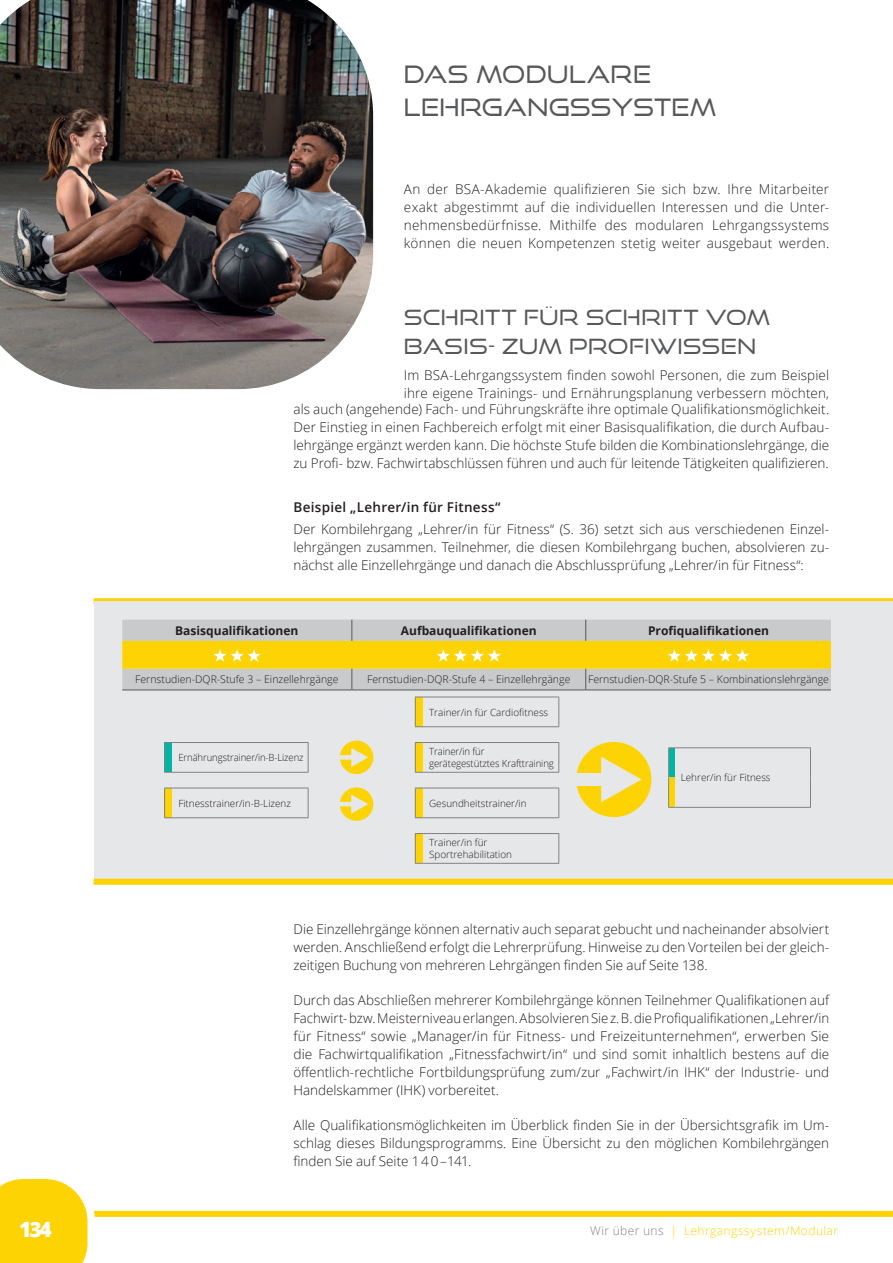
<style>
.page{position:relative;width:893px;height:1263px;background:#fff}
.page>*{position:absolute;margin:0;border:0;box-sizing:border-box;transform-origin:0 0}
.t1{font:24px/33px "Good Times Bk";letter-spacing:.01em;color:#57585a}
.t2{font:21px/28.5px "Good Times Bk";letter-spacing:.015em;color:#57585a}
.t3{font:800 21px "Open Sans";color:#fff}
.t4{font:300 13.5px/18px "Open Sans";letter-spacing:.005em;color:#231f20;text-align:justify}
.t5{font:600 13.5px "Open Sans";letter-spacing:.025em;color:#231f20}
.t6{font:700 12px "Open Sans";color:#231f20}
.t7{font:300 12px "Open Sans";letter-spacing:.035em;color:#fed304}
.t8{font:300 10.5px "Open Sans";color:#231f20}
.t9{font:300 9.9px/12px "Open Sans";color:#231f20}
.t10{font:300 9.9px "Open Sans";color:#231f20;scale:.96 1}
.s1{color:#808285}
</style>
<div class="page">
<img style="left:0;top:0;width:373px;height:389px">
<svg style="left:94px;top:598px;width:799px;height:4px;background:#f8da48"></svg>
<div style="left:94px;top:602px;width:799px;height:280px;background:#e6e7e9"></div>
<div style="left:94px;top:879px;width:799px;height:6px;background:#fed304"></div>
<hr style="left:122px;top:690px;width:230px;height:1px;background:#57585a">
<hr style="left:352px;top:690px;width:234px;height:1px;background:#57585a">
<hr style="left:586px;top:690px;width:245px;height:1px;background:#57585a">
<svg style="left:122px;top:620px;width:709px;height:70px;background:#ddcd7f"></svg>
<div style="left:669px;top:777px;width:5px;height:30px;background:#fed304"></div>
<hr style="left:668px;top:777px;width:1px;height:30px;background:#808285">
<svg style="left:668px;top:747px;width:6px;height:30px"></svg>
<hr style="left:674px;top:747px;width:137px;height:1px;background:#808285">
<hr style="left:674px;top:807px;width:137px;height:1px;background:#808285">
<svg style="left:810px;top:748px;width:1px;height:29px"></svg>
<hr style="left:810px;top:777px;width:1px;height:30px;background:#808285">
<hr style="left:172px;top:742px;width:137px;height:1px;background:#808285">
<svg style="left:164px;top:742px;width:8px;height:31px"></svg>
<hr style="left:172px;top:772px;width:137px;height:1px;background:#808285">
<svg style="left:308px;top:743px;width:1px;height:29px"></svg>
<hr style="left:172px;top:788px;width:137px;height:1px;background:#808285">
<svg style="left:308px;top:788px;width:1px;height:29px"></svg>
<svg style="left:164px;top:788px;width:8px;height:30px"></svg>
<hr style="left:172px;top:817px;width:137px;height:1px;background:#808285">
<hr style="left:423px;top:697px;width:136px;height:1px;background:#808285">
<svg style="left:415px;top:697px;width:8px;height:30px"></svg>
<hr style="left:423px;top:726px;width:136px;height:1px;background:#808285">
<svg style="left:558px;top:697px;width:1px;height:29px"></svg>
<hr style="left:423px;top:742px;width:136px;height:1px;background:#808285">
<svg style="left:558px;top:743px;width:1px;height:29px"></svg>
<svg style="left:415px;top:742px;width:8px;height:31px"></svg>
<hr style="left:423px;top:772px;width:136px;height:1px;background:#808285">
<hr style="left:423px;top:788px;width:136px;height:1px;background:#808285">
<svg style="left:415px;top:788px;width:8px;height:30px"></svg>
<hr style="left:423px;top:817px;width:136px;height:1px;background:#808285">
<svg style="left:558px;top:788px;width:1px;height:29px"></svg>
<svg style="left:558px;top:834px;width:1px;height:29px"></svg>
<svg style="left:415px;top:833px;width:8px;height:31px"></svg>
<hr style="left:423px;top:833px;width:136px;height:1px;background:#808285">
<hr style="left:423px;top:863px;width:136px;height:1px;background:#808285">
<div style="left:0;top:1211px;width:893px;height:6px;background:#fed304"></div>
<svg style="left:0;top:1179px;width:95px;height:84px"></svg>
<svg style="left:338px;top:785px;width:38px;height:38px"></svg>
<div style="left:335px;top:783px;width:43px;height:42px;border:4px solid #e6e7e9;border-radius:50%"></div>
<svg style="left:349px;top:793px;width:21px;height:22px"></svg>
<hr style="left:337px;top:802px;width:15px;height:4px;background:#e6e7e9">
<svg style="left:338px;top:738px;width:38px;height:38px"></svg>
<div style="left:335px;top:736px;width:43px;height:43px;border:4px solid #e6e7e9;border-radius:50%"></div>
<svg style="left:349px;top:746px;width:21px;height:23px"></svg>
<div style="left:337px;top:755px;width:15px;height:5px;background:#e6e7e9"></div>
<svg style="left:570px;top:735px;width:88px;height:88px;fill:#fed304"></svg>
<div style="left:563px;top:729px;width:101px;height:101px;border:13px solid #e6e7e9;border-radius:50%"></div>
<svg style="left:596px;top:752px;width:52px;height:55px"></svg>
<div style="left:568px;top:773px;width:35px;height:13px;background:#e6e7e9"></div>
<h1 class="t1" style="left:404px;top:57px;width:314px">DAS MODULARE<br>LEHRGANGSSYSTEM</h1>
<p class="t4" style="left:404px;top:180px;width:427px">An der BSA-Akademie qualifizieren Sie sich bzw. Ihre Mitarbeiter exakt abgestimmt auf die individuellen Interessen und die Unter&shy;nehmensbedürfnisse. Mithilfe des modularen Lehrgangssystems können die neuen Kompetenzen stetig weiter ausgebaut werden.</p>
<h2 class="t2" style="left:404px;top:303px;width:368px">SCHRITT FÜR SCHRITT VOM<br>BASIS- ZUM PROFIWISSEN</h2>
<p class="t4" style="left:404px;top:366px;width:427px">Im BSA-Lehrgangssystem finden sowohl Personen, die zum Beispiel ihre eigene Trainings- und Ernährungsplanung verbessern möchten,</p>
<p class="t4" style="left:293px;top:400px;width:537px">als auch (angehende) Fach- und Führungskräfte ihre optimale Qualifikationsmöglichkeit.<br>Der Einstieg in einen Fachbereich erfolgt mit einer Basisqualifikation, die durch Aufbau&shy;lehrgänge ergänzt werden kann. Die höchste Stufe bilden die Kombinationslehrgänge, die zu Profi- bzw. Fachwirtabschlüssen führen und auch für leitende Tätigkeiten qualifizieren.</p>
<p class="t5" style="left:293px;top:498px;width:209px">Beispiel „Lehrer/in für Fitness“</p>
<p class="t4" style="left:293px;top:520px;width:537px">Der Kombilehrgang „Lehrer/in für Fitness“ (S. 36) setzt sich aus verschiedenen Einzel&shy;lehrgängen zusammen. Teilnehmer, die diesen Kombilehrgang buchen, absolvieren zu&shy;nächst alle Einzellehrgänge und danach die Abschlussprüfung „Lehrer/in für Fitness“:</p>
<p class="t6" style="left:175px;top:622px;width:125px">Basisqualifikationen</p>
<p class="t6" style="left:401px;top:622px;width:137px">Aufbauqualifikationen</p>
<p class="t6" style="left:648px;top:622px;width:123px">Profiqualifikationen</p>
<p class="t8" style="left:135px;top:672px;width:205px">Fernstudien-DQR-Stufe 3 – Einzellehrgänge</p>
<p class="t8" style="left:367px;top:672px;width:205px">Fernstudien-DQR-Stufe 4 – Einzellehrgänge</p>
<p class="t8" style="left:588px;top:672px;width:242px">Fernstudien-DQR-Stufe 5 – Kombinationslehrgänge</p>
<p class="t10" style="left:178px;top:751px;width:132px">Ernährungstrainer/in-B-Lizenz</p>
<p class="t9" style="left:178px;top:797px;width:114px">Fitnesstrainer/in-B-Lizenz</p>
<p class="t9" style="left:429px;top:706px;width:121px">Trainer/in für Cardiofitness</p>
<p class="t9" style="left:429px;top:745px;width:126px">Trainer/in für gerätegestütztes Krafttraining</p>
<p class="t9" style="left:429px;top:797px;width:99px">Gesundheitstrainer/in</p>
<p class="t9" style="left:429px;top:836px;width:84px">Trainer/in für<br>Sportrehabilitation</p>
<p class="t9" style="left:681px;top:771px;width:91px">Lehrer/in für Fitness</p>
<p class="t4" style="left:293px;top:920px;width:537px">Die Einzellehrgänge können alternativ auch separat gebucht und nacheinander absolviert werden. Anschließend erfolgt die Lehrerprüfung. Hinweise zu den Vorteilen bei der gleich&shy;zeitigen Buchung von mehreren Lehrgängen finden Sie auf Seite 138.</p>
<p class="t4" style="left:293px;top:991px;width:537px">Durch das Abschließen mehrerer Kombilehrgänge können Teilnehmer Qualifikationen auf Fachwirt- bzw. Meisterniveau erlangen. Absolvieren Sie z. B. die Profiqualifikationen „Lehrer/in für Fitness“ sowie „Manager/in für Fitness- und Freizeitunternehmen“, erwerben Sie die Fachwirtqualifikation „Fitnessfachwirt/in“ und sind somit inhaltlich bestens auf die öffentlich-rechtliche Fortbildungsprüfung zum/zur „Fachwirt/in IHK“ der Industrie- und Handelskammer (IHK) vorbereitet.</p>
<p class="t4" style="left:293px;top:1116px;width:537px">Alle Qualifikationsmöglichkeiten im Überblick finden Sie in der Übersichtsgrafik im Um&shy;schlag dieses Bildungsprogramms. Eine Übersicht zu den möglichen Kombilehrgängen finden Sie auf Seite 1 4 0 –141.</p>
<h2 class="t3" style="left:19px;top:1213px;width:34px">134</h2>
<p class="t7" style="left:590px;top:1222px;width:249px"><span class="s1">Wir über uns</span> | Lehrgangssystem/Modular</p>
</div>
